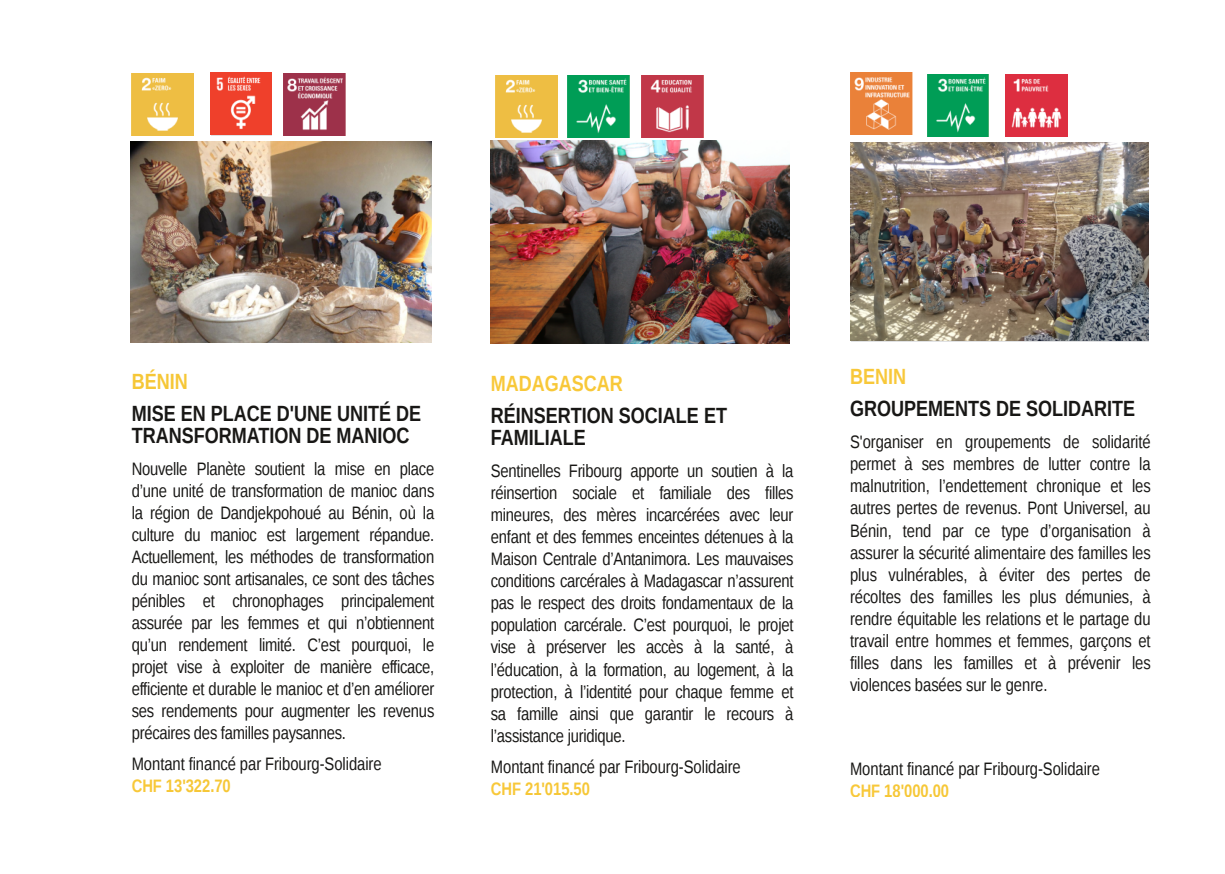
<style>
.page{position:relative;width:1225px;height:874px;background:#fff}
.page>*{position:absolute;margin:0;border:0;box-sizing:border-box;transform-origin:0 0}
.t1{font:700 22px/22px "Liberation Sans Narrow";color:#181715}
.t2{font:700 22px "Liberation Sans Narrow";color:#f8c839}
.t3{font:700 22px "Liberation Sans Narrow";color:#f6c736}
.t4{font:18px/22px "Liberation Sans Narrow";letter-spacing:-.005em;color:#181715;text-align:justify}
.s1{font-weight:700;color:#f8c839}
.s2{font-weight:700;color:#f6c736}
</style>
<div class="page">
<img style="left:131px;top:73px;width:62px;height:62px">
<img style="left:283px;top:73px;width:62px;height:62px">
<img style="left:130px;top:142px;width:301px;height:200px">
<div style="left:211px;top:73px;width:60px;height:63px;background:#ef402b"></div>
<img style="left:216px;top:76px;width:45px;height:53px">
<img style="left:495px;top:75px;width:62px;height:62px">
<img style="left:641px;top:75px;width:62px;height:62px">
<img style="left:567px;top:75px;width:62px;height:62px">
<img style="left:491px;top:140px;width:299px;height:203px">
<img style="left:850px;top:73px;width:62px;height:61px">
<img style="left:927px;top:75px;width:62px;height:61px">
<img style="left:1005px;top:75px;width:62px;height:61px">
<img style="left:850px;top:143px;width:298px;height:197px">
<p class="t3" style="left:132px;top:368px;width:58px">BÉNIN</p>
<p class="t1" style="left:132px;top:401px;width:291px">MISE EN PLACE D'UNE UNITÉ DE<br>TRANSFORMATION DE MANIOC</p>
<p class="t4" style="left:132px;top:457px;width:304px">Nouvelle Planète soutient la mise en place d’une unité de transformation de manioc dans la région de Dandjekpohoué au Bénin, où la culture du manioc est largement répandue.<br>Actuellement, les méthodes de transformation du manioc sont artisanales, ce sont des tâches pénibles et chronophages principalement assurée par les femmes et qui n’obtiennent qu’un rendement limité. C’est pourquoi, le projet vise à exploiter de manière efficace, efficiente et durable le manioc et d’en améliorer ses rendements pour augmenter les revenus précaires des familles paysannes.</p>
<p class="t4" style="left:132px;top:752px;width:251px">Montant financé par Fribourg-Solidaire<br><span class="s1">CHF</span> <span class="s2">13'322.70</span></p>
<p class="t2" style="left:491px;top:370px;width:134px">MADAGASCAR</p>
<p class="t1" style="left:491px;top:404px;width:237px">RÉINSERTION SOCIALE ET<br>FAMILIALE</p>
<p class="t4" style="left:491px;top:459px;width:304px">Sentinelles Fribourg apporte un soutien à la réinsertion sociale et familiale des filles mineures, des mères incarcérées avec leur enfant et des femmes enceintes détenues à la Maison Centrale d’Antanimora. Les mauvaises conditions carcérales à Madagascar n’assurent pas le respect des droits fondamentaux de la population carcérale. C’est pourquoi, le projet vise à préserver les accès à la santé, à l’éducation, à la formation, au logement, à la protection, à l’identité pour chaque femme et sa famille ainsi que garantir le recours à l’assistance juridique.</p>
<p class="t4" style="left:491px;top:754px;width:251px">Montant financé par Fribourg-Solidaire<br><span class="s1">CHF</span> <span class="s2">21'015.50</span></p>
<p class="t2" style="left:850px;top:363px;width:58px">BENIN</p>
<p class="t1" style="left:850px;top:397px;width:287px">GROUPEMENTS DE SOLIDARITE</p>
<p class="t4" style="left:850px;top:430px;width:302px">S'organiser en groupements de solidarité permet à ses membres de lutter contre la malnutrition, l’endettement chronique et les autres pertes de revenus. Pont Universel, au Bénin, tend par ce type d’organisation à assurer la sécurité alimentaire des familles les plus vulnérables, à éviter des pertes de récoltes des familles les plus démunies, à rendre équitable les relations et le partage du travail entre hommes et femmes, garçons et filles dans les familles et à prévenir les violences basées sur le genre.</p>
<p class="t4" style="left:850px;top:756px;width:251px">Montant financé par Fribourg-Solidaire<br><span class="s1">CHF</span> <span class="s2">18'000.00</span></p>
</div>
